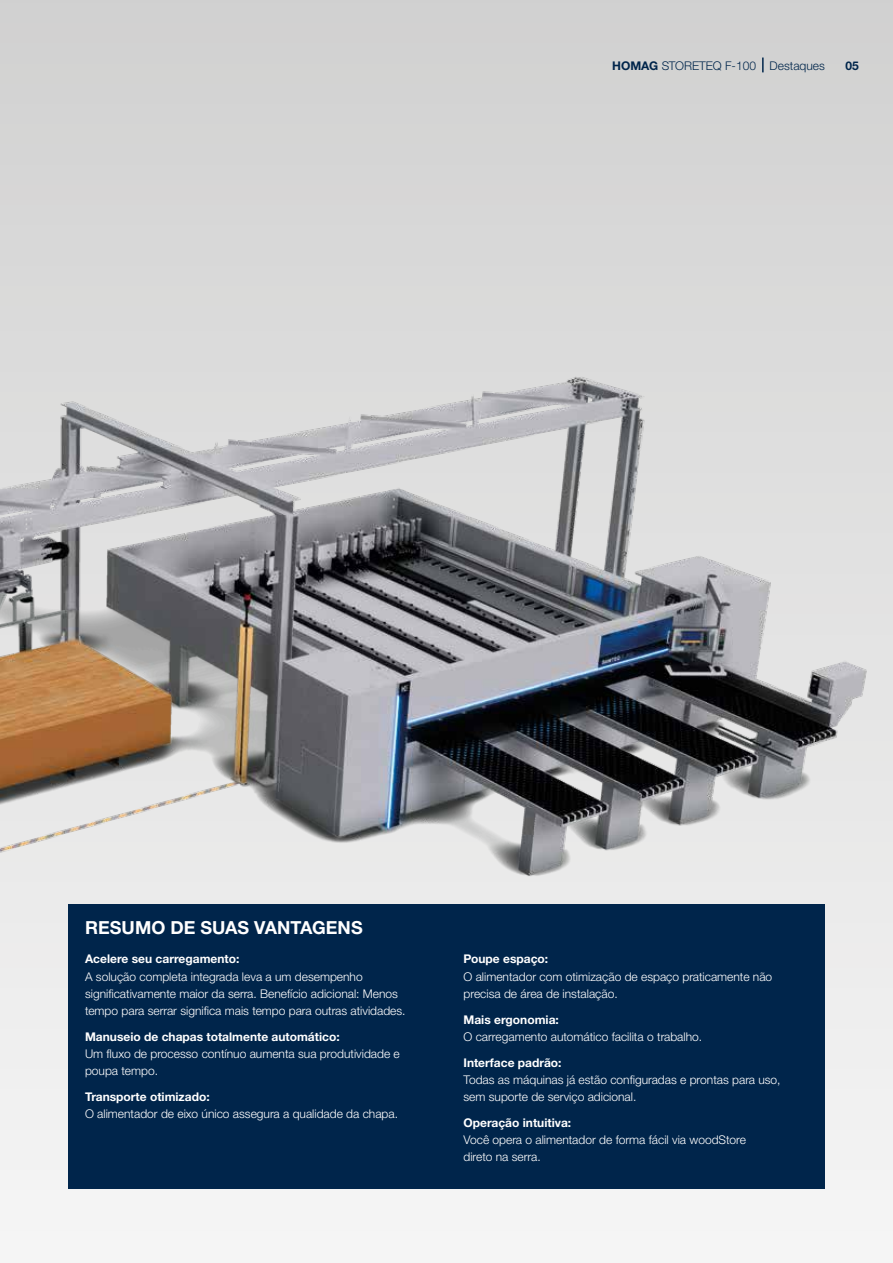
<style>
.page{position:relative;width:893px;height:1263px;background:#fff}
.page>*{position:absolute;margin:0;border:0;box-sizing:border-box;transform-origin:0 0}
.t1{font:700 18px "Helvetica Neue LTW1 G";letter-spacing:.005em;color:#fff}
.t2{font:300 12px/17.2px "Helvetica Neue LTW1 G";color:#fff}
.t3{font:700 12px "Helvetica Neue LTW1 G";color:#fff}
.t4{font:300 12px "Helvetica Neue LTW1 G";color:#00254b}
.t5{font:700 12px "Helvetica Neue LTW1 G";color:#00254b}
.s1{font-weight:700}
</style>
<div class="page">
<div style="left:0;top:0;width:893px;height:1231px;background:#d7d6d6"></div>
<img style="left:0;top:370px;width:893px;height:852px">
<svg style="left:762px;top:58px;width:2px;height:14px"></svg>
<div style="left:68px;top:904px;width:757px;height:285px;background:#00254b"></div>
<p class="t4" style="left:612px;top:58px;width:214px"><span class="s1">HOMAG</span> STORETEQ F-100 Destaques</p>
<p class="t5" style="left:846px;top:58px;width:15px">05</p>
<h1 class="t1" style="left:85px;top:916px;width:279px">RESUMO DE SUAS VANTAGENS</h1>
<p class="t3" style="left:85px;top:952px;width:156px">Acelere seu carregamento:</p>
<p class="t2" style="left:85px;top:967px;width:322px">A solução completa integrada leva a um desempenho significativamente maior da serra. Benefício adicional: Menos tempo para serrar significa mais tempo para outras atividades.</p>
<p class="t3" style="left:85px;top:1029px;width:256px">Manuseio de chapas totalmente automático:</p>
<p class="t2" style="left:85px;top:1045px;width:316px">Um fluxo de processo contínuo aumenta sua produtividade e poupa tempo.</p>
<p class="t3" style="left:85px;top:1089px;width:126px">Transporte otimizado:</p>
<p class="t2" style="left:85px;top:1105px;width:315px">O alimentador de eixo único assegura a qualidade da chapa.</p>
<p class="t3" style="left:463px;top:951px;width:86px">Poupe espaço:</p>
<p class="t2" style="left:463px;top:967px;width:310px">O alimentador com otimização de espaço praticamente não precisa de área de instalação.</p>
<p class="t3" style="left:463px;top:1012px;width:97px">Mais ergonomia:</p>
<p class="t2" style="left:463px;top:1028px;width:240px">O carregamento automático facilita o trabalho.</p>
<p class="t3" style="left:463px;top:1055px;width:100px">Interface padrão:</p>
<p class="t2" style="left:463px;top:1071px;width:319px">Todas as máquinas já estão configuradas e prontas para uso, sem suporte de serviço adicional.</p>
<p class="t3" style="left:463px;top:1115px;width:109px">Operação intuitiva:</p>
<p class="t2" style="left:463px;top:1131px;width:284px">Você opera o alimentador de forma fácil via woodStore direto na serra.</p>
</div>
